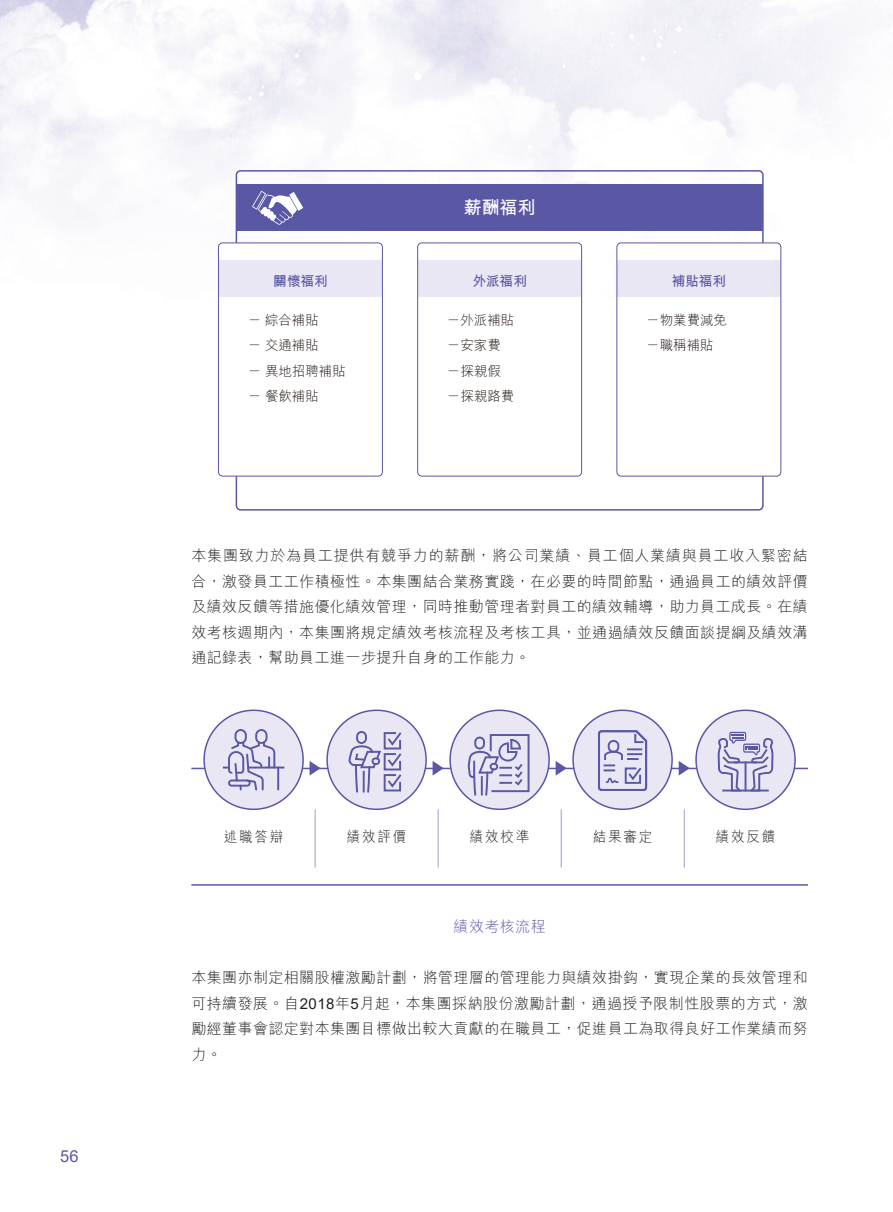
<style>
.page{position:relative;width:893px;height:1212px;background:#fff}
.page>*{position:absolute;margin:0;border:0;box-sizing:border-box;transform-origin:0 0}
.t1{font:700 18px "M Hei HK";color:#fff}
.t2{font:16.5px "Arial";color:#5a57a5}
.t3{font:300 15px/25.5px "M Hei HK";letter-spacing:.03em;color:#231f20;text-align:justify}
.t4{font:300 15px "M Hei HK";letter-spacing:.03em;color:#5a57a5}
.t5{font:300 14.55px "M Hei HK";letter-spacing:.14em;color:#231f20;scale:.93 1}
.t6{font:700 13.65px "M Hei HK";color:#5a57a5}
.t7{font:300 13.5px/25.5px "M Hei HK";color:#211814}
.s1{font-size:13.5px}
.s2{font-family:"Arial";font-weight:400}
</style>
<div class="page">
<img style="left:0;top:0;width:848px;height:868px">
<div style="left:236px;top:184px;width:527px;height:46px;background:#5a57a5"></div>
<div style="left:218px;top:243px;width:164px;height:233px;background:#fff;border-radius:4px"></div>
<div style="left:218px;top:261px;width:164px;height:36px;background:#e8e7f3"></div>
<div style="left:218px;top:242px;width:165px;height:235px;border:1px solid #5a57a5;border-radius:4px"></div>
<div style="left:418px;top:243px;width:164px;height:233px;background:#fff;border-radius:4px"></div>
<div style="left:418px;top:261px;width:164px;height:36px;background:#e8e7f3"></div>
<div style="left:417px;top:242px;width:165px;height:235px;border:1px solid #5a57a5;border-radius:4px"></div>
<div style="left:617px;top:243px;width:164px;height:233px;background:#fff;border-radius:4px"></div>
<div style="left:617px;top:261px;width:164px;height:36px;background:#e8e7f3"></div>
<div style="left:616px;top:242px;width:165px;height:235px;border:1px solid #5a57a5;border-radius:4px"></div>
<svg style="left:252px;top:191px;width:51px;height:34px"></svg>
<hr style="left:191px;top:768px;width:617px;height:1px;background:#5a57a5">
<hr style="left:191px;top:884px;width:617px;height:2px;background:#5a57a5">
<div style="left:204px;top:710px;width:99px;height:99px;background:#e8e7f3;border-radius:50%"></div>
<div style="left:203px;top:709px;width:101px;height:101px;border:2px solid #5a57a5;border-radius:50%"></div>
<div style="left:255px;top:729px;width:13px;height:15px;border:2px solid #5a57a5;border-radius:5px"></div>
<hr style="left:248px;top:766px;width:35px;height:2px;background:#5a57a5">
<div style="left:235px;top:729px;width:12px;height:15px;border:2px solid #5a57a5;border-radius:5px"></div>
<hr style="left:277px;top:767px;width:2px;height:22px;background:#5a57a5">
<svg style="left:224px;top:741px;width:52px;height:50px"></svg>
<div style="left:327px;top:710px;width:99px;height:99px;background:#e8e7f3;border-radius:50%"></div>
<div style="left:326px;top:709px;width:101px;height:101px;border:2px solid #5a57a5;border-radius:50%"></div>
<svg style="left:348px;top:731px;width:54px;height:62px"></svg>
<div style="left:450px;top:710px;width:99px;height:99px;background:#e8e7f3;border-radius:50%"></div>
<div style="left:449px;top:709px;width:101px;height:101px;border:2px solid #5a57a5;border-radius:50%"></div>
<svg style="left:467px;top:734px;width:63px;height:62px"></svg>
<div style="left:573px;top:710px;width:99px;height:99px;background:#e8e7f3;border-radius:50%"></div>
<div style="left:572px;top:709px;width:101px;height:101px;border:2px solid #5a57a5;border-radius:50%"></div>
<svg style="left:598px;top:730px;width:50px;height:61px"></svg>
<div style="left:696px;top:710px;width:99px;height:99px;background:#e8e7f3;border-radius:50%"></div>
<div style="left:695px;top:709px;width:101px;height:101px;border:2px solid #5a57a5;border-radius:50%"></div>
<svg style="left:717px;top:709px;width:57px;height:83px"></svg>
<svg style="left:310px;top:761px;width:11px;height:14px"></svg>
<hr style="left:315px;top:809px;width:1px;height:58px;background:#a09acb">
<svg style="left:433px;top:761px;width:11px;height:14px"></svg>
<hr style="left:438px;top:809px;width:1px;height:58px;background:#a09acb">
<svg style="left:556px;top:761px;width:11px;height:14px"></svg>
<hr style="left:561px;top:809px;width:1px;height:58px;background:#a09acb">
<svg style="left:679px;top:761px;width:11px;height:14px"></svg>
<hr style="left:684px;top:809px;width:1px;height:58px;background:#a09acb">
<p class="t2" style="left:60px;top:1145px;width:20px">56</p>
<p class="t1" style="left:464px;top:194px;width:73px">薪酬福利</p>
<p class="t6" style="left:273px;top:271px;width:56px">關<span class="s1">懷</span>福<span class="s1">利</span></p>
<p class="t6" style="left:472px;top:271px;width:56px">外<span class="s1">派</span>福<span class="s1">利</span></p>
<p class="t6" style="left:672px;top:271px;width:56px">補<span class="s1">貼</span>福<span class="s1">利</span></p>
<p class="t7" style="left:248px;top:307px;width:100px">－ 綜合補貼<br>－ 交通補貼<br>－ 異地招聘補貼－ 餐飲補貼</p>
<p class="t7" style="left:447px;top:307px;width:69px">－外派補貼－安家費－探親假－探親路費</p>
<p class="t7" style="left:646px;top:307px;width:82px">－物業費減免－職稱補貼</p>
<p class="t3" style="left:191px;top:543px;width:618px">本集團致力於為員工提供有競爭力的薪酬，將公司業績、員工個人業績與員工收入緊密結合，激發員工工作積極性。本集團結合業務實踐，在必要的時間節點，通過員工的績效評價及績效反饋等措施優化績效管理，同時推動管理者對員工的績效輔導，助力員工成長。在績效考核週期內，本集團將規定績效考核流程及考核工具，並通過績效反饋面談提綱及績效溝通記錄表，幫助員工進一步提升自身的工作能力。</p>
<p class="t5" style="left:224px;top:829px;width:66px">述職答辯</p>
<p class="t5" style="left:347px;top:829px;width:66px">績效評價</p>
<p class="t5" style="left:470px;top:829px;width:66px">績效校準</p>
<p class="t5" style="left:593px;top:829px;width:66px">結果審定</p>
<p class="t5" style="left:716px;top:829px;width:66px">績效反饋</p>
<p class="t4" style="left:454px;top:919px;width:94px">績效考核流程</p>
<p class="t3" style="left:191px;top:965px;width:618px">本集團亦制定相關股權激勵計劃，將管理層的管理能力與績效掛鈎，實現企業的長效管理和可持續發展。自<span class="s2">2018</span>年<span class="s2">5</span>月起，本集團採納股份激勵計劃，通過授予限制性股票的方式，激勵經董事會認定對本集團目標做出較大貢獻的在職員工，促進員工為取得良好工作業績而努力。</p>
</div>
